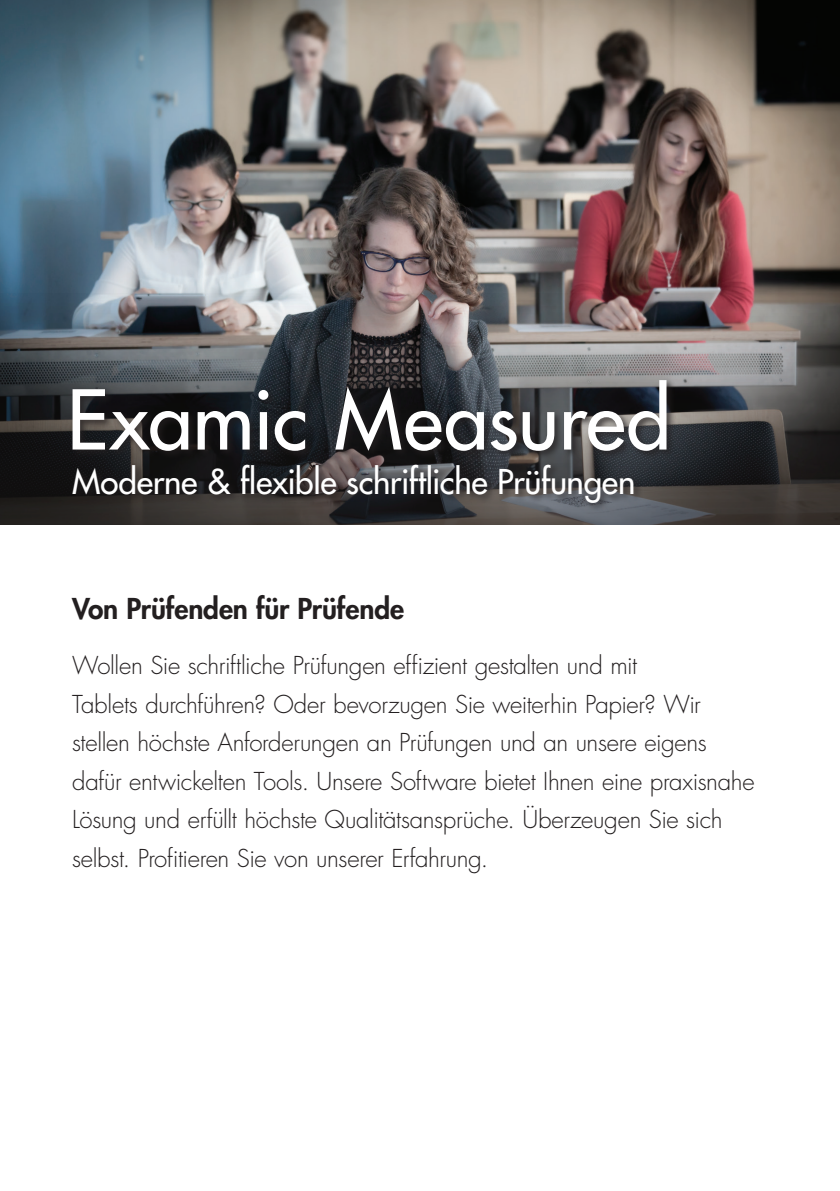
<style>
.page{position:relative;width:840px;height:1191px;background:#fff}
.page>*{position:absolute;margin:0;border:0;box-sizing:border-box;transform-origin:0 0}
.t1{font:500 80px "Futura Std";letter-spacing:-.005em;color:#fff}
.t2{font:500 33.2px "Futura Std";letter-spacing:-.01em;color:#fff}
.t3{font:800 28px "Futura Std";letter-spacing:-.005em;color:#231f20}
.t4{font:300 24px/38.4px "Futura Std";letter-spacing:-.015em;color:#231f20}
</style>
<div class="page">
<img style="left:0;top:0;width:839px;height:276px">
<img style="left:0;top:276px;width:839px;height:248px">
<div style="left:71px;top:378px;width:604px;height:133px;background:#231f20;opacity:.75"></div>
<h1 class="t1" style="left:67px;top:370px;width:605px">Examic Measured</h1>
<h2 class="t2" style="left:72px;top:460px;width:564px">Moderne &amp; flexible schriftliche Prüfungen</h2>
<p class="t3" style="left:72px;top:590px;width:333px">Von Prüfenden für Prüfende</p>
<p class="t4" style="left:72px;top:647px;width:683px">Wollen Sie schriftliche Prüfungen effizient gestalten und mit<br>Tablets durchführen? Oder bevorzugen Sie weiterhin Papier? Wir stellen höchste Anforderungen an Prüfungen und an unsere eigens dafür entwickelten Tools. Unsere Software bietet Ihnen eine praxisnahe Lösung und erfüllt höchste Qualitätsansprüche. Überzeugen Sie sich selbst. Profitieren Sie von unserer Erfahrung.</p>
</div>
